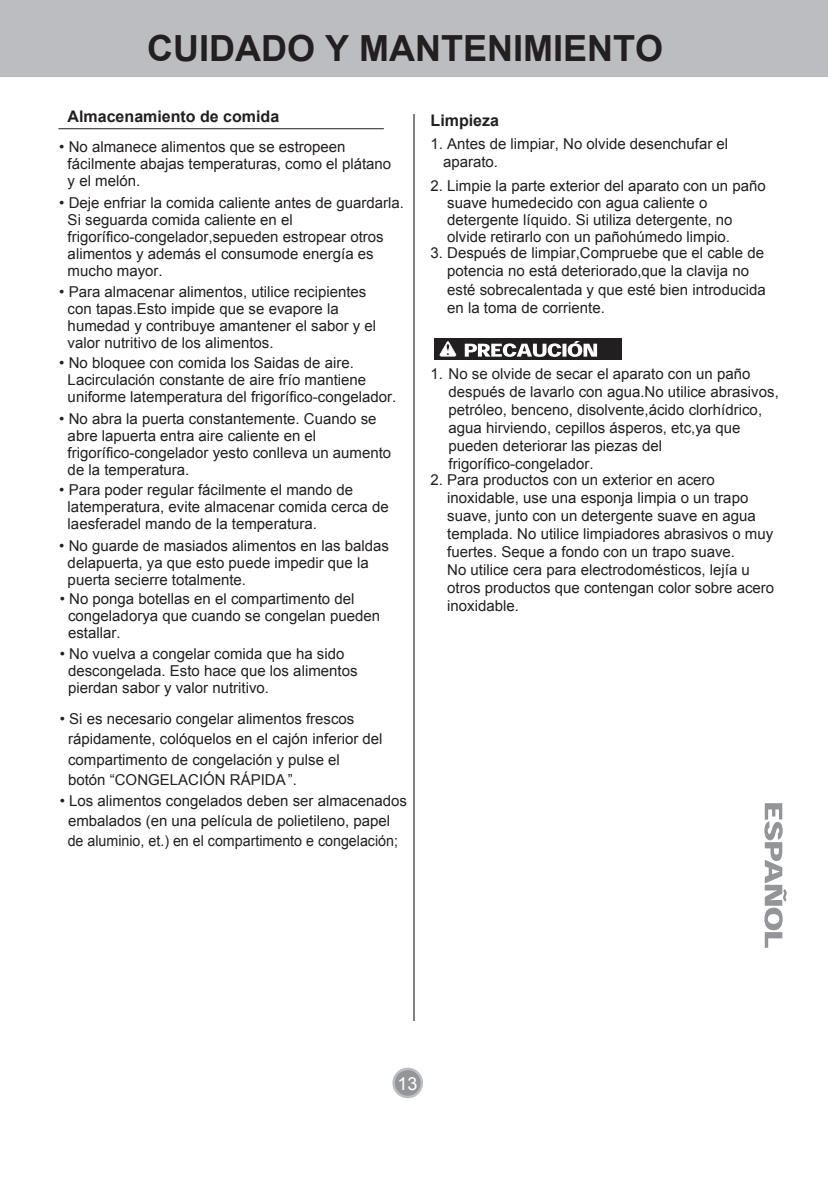
<style>
.page{position:relative;width:828px;height:1197px;background:#fff}
.page>*{position:absolute;margin:0;border:0;box-sizing:border-box;transform-origin:0 0}
.t1{font:700 36px "Arial";color:#231f20}
.t2{font:18px "Arial";color:#fff}
.t3{font:700 16px "Arial";color:#231f20}
.t4{font:15px/17px "Arial";color:#231f20}
</style>
<div class="page">
<div style="left:0;top:0;width:828px;height:76px;background:#bcbdc0"></div>
<hr style="left:413px;top:114px;width:1px;height:906px;background:#808285">
<hr style="left:59px;top:128px;width:324px;height:1px;background:#231f20">
<div style="left:434px;top:339px;width:187px;height:21px;background:#231f20"></div>
<svg style="left:439px;top:341px;width:17px;height:15px"></svg>
<svg style="left:465px;top:341px;width:132px;height:16px"></svg>
<svg style="left:392px;top:1067px;width:31px;height:31px"></svg>
<div style="left:395px;top:1070px;width:25px;height:25px;background:#939598;border-radius:50%"></div>
<svg style="left:764px;top:803px;width:22px;height:144px"></svg>
<h1 class="t1" style="left:147px;top:24px;width:517px">CUIDADO Y MANTENIMIENTO</h1>
<p class="t3" style="left:68px;top:106px;width:213px">Almacenamiento de comida</p>
<p class="t4" style="left:68px;top:138px;width:325px;text-indent:-8px">• No almanece alimentos que se estropeen fácilmente abajas temperaturas, como el plátano y el melón.</p>
<p class="t4" style="left:68px;top:194px;width:338px;text-indent:-8px">• Deje enfriar la comida caliente antes de guardarla.<br>Si seguarda comida caliente en el frigorífico-congelador,sepueden estropear otros alimentos y además el consumode energía es mucho mayor.</p>
<p class="t4" style="left:68px;top:283px;width:310px;text-indent:-8px">• Para almacenar alimentos, utilice recipientes con tapas.Esto impide que se evapore la humedad y contribuye amantener el sabor y el valor nutritivo de los alimentos.</p>
<p class="t4" style="left:68px;top:355px;width:330px;text-indent:-8px">• No bloquee con comida los Saidas de aire.<br>Lacirculación constante de aire frío mantiene uniforme latemperatura del frigorífico-congelador.</p>
<p class="t4" style="left:68px;top:410px;width:325px;text-indent:-8px">• No abra la puerta constantemente. Cuando se abre lapuerta entra aire caliente en el frigorífico-congelador yesto conlleva un aumento de la temperatura.</p>
<p class="t4" style="left:68px;top:481px;width:322px;text-indent:-8px">• Para poder regular fácilmente el mando de latemperatura, evite almacenar comida cerca de laesferadel mando de la temperatura.</p>
<p class="t4" style="left:68px;top:537px;width:323px;text-indent:-8px">• No guarde de masiados alimentos en las baldas delapuerta, ya que esto puede impedir que la puerta secierre totalmente.</p>
<p class="t4" style="left:68px;top:590px;width:313px;text-indent:-8px">• No ponga botellas en el compartimento del congeladorya que cuando se congelan pueden estallar.</p>
<p class="t4" style="left:68px;top:645px;width:291px;text-indent:-8px">• No vuelva a congelar comida que ha sido descongelada. Esto hace que los alimentos pierdan sabor y valor nutritivo.</p>
<p class="t4" style="left:68px;top:708px;width:316px;line-height:20.4px;text-indent:-8px">• Si es necesario congelar alimentos frescos rápidamente, colóquelos en el cajón inferior del compartimento de congelación y pulse el<br>botón “CONGELACIÓN RÁPIDA”.</p>
<p class="t4" style="left:60px;top:790px;width:349px;line-height:20px;text-align:center">• Los alimentos congelados deben ser almacenados embalados (en una película de polietileno, papel<br>de aluminio, et.) en el compartimento e congelación;</p>
<p class="t3" style="left:430px;top:110px;width:70px">Limpieza</p>
<p class="t4" style="left:443px;top:134px;width:287px;line-height:18px;text-indent:-13px">1. Antes de limpiar, No olvide desenchufar el aparato.</p>
<p class="t4" style="left:447px;top:177px;width:320px;text-indent:-17px">2. Limpie la parte exterior del aparato con un paño suave humedecido con agua caliente o detergente líquido. Si utiliza detergente, no olvide retirarlo con un pañohúmedo limpio.</p>
<p class="t4" style="left:447px;top:244px;width:320px;line-height:18px;text-indent:-17px">3. Después de limpiar,Compruebe que el cable de potencia no está deteriorado,que la clavija no esté sobrecalentada y que esté bien introducida en la toma de corriente.</p>
<p class="t4" style="left:430px;top:365px;width:321px">1. No se olvide de secar el aparato con un paño</p>
<p class="t4" style="left:448px;top:382px;width:332px;line-height:18px">después de lavarlo con agua.No utilice abrasivos, petróleo, benceno, disolvente,ácido clorhídrico, agua hirviendo, cepillos ásperos, etc,ya que pueden deteriorar las piezas del frigorífico-congelador.</p>
<p class="t4" style="left:447px;top:471px;width:328px;line-height:18px;text-indent:-17px">2. Para productos con un exterior en acero inoxidable, use una esponja limpia o un trapo suave, junto con un detergente suave en agua templada. No utilice limpiadores abrasivos o muy fuertes. Seque a fondo con un trapo suave.<br>No utilice cera para electrodomésticos, lejía u otros productos que contengan color sobre acero inoxidable.</p>
<p class="t2" style="left:397px;top:1071px;width:22px">13</p>
</div>
